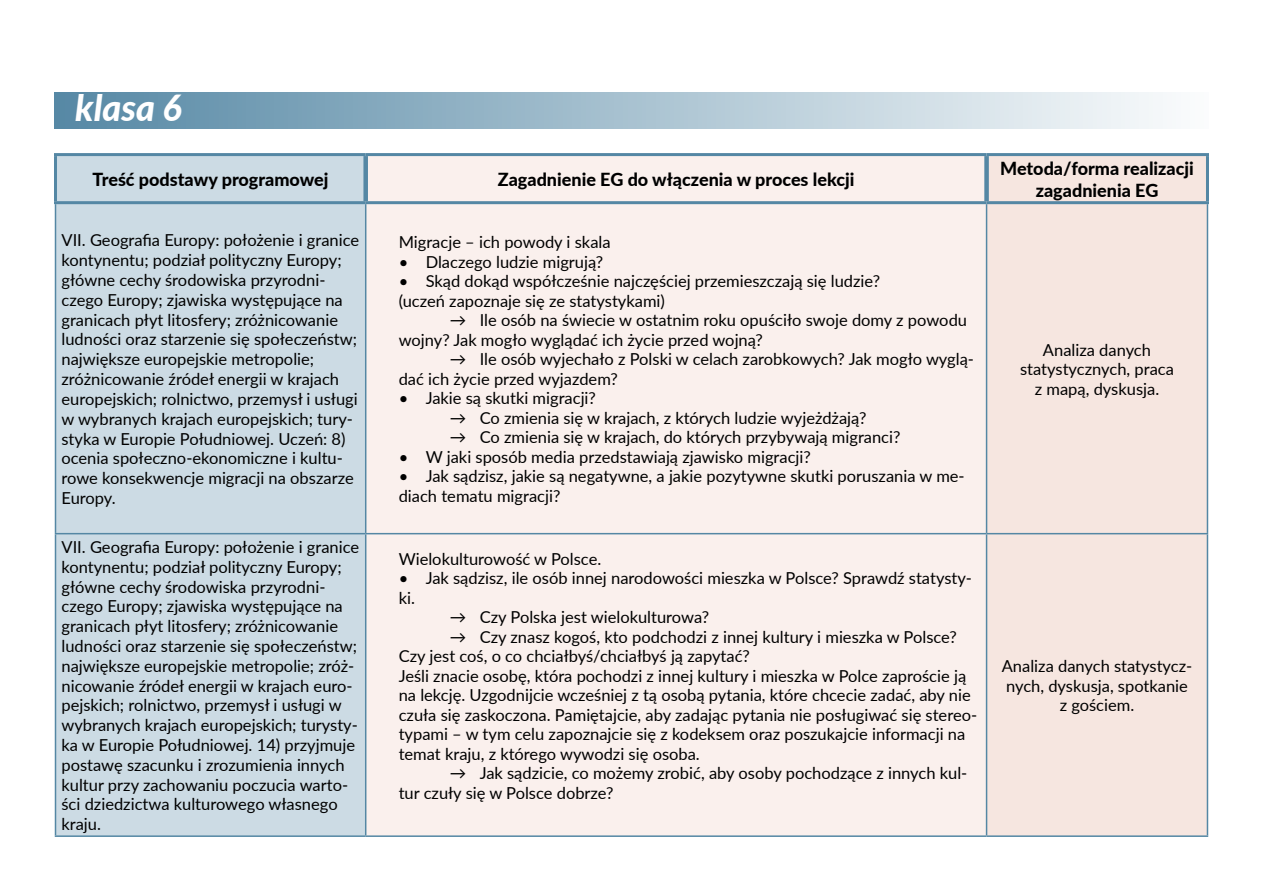
<style>
.page{position:relative;width:1263px;height:893px;background:#fff}
.page>*{position:absolute;margin:0;border:0;box-sizing:border-box;transform-origin:0 0}
.t1{font:italic 800 36px "Lato";color:#fff}
.t2{font:800 18px/21.6px "Lato";color:#000;text-align:center}
.t3{font:16.5px/19.8px "Lato";color:#000}
</style>
<div class="page">
<div style="left:56px;top:156px;width:309px;height:679px;background:#ccdbe4"></div>
<div style="left:366px;top:156px;width:620px;height:679px;background:#faf0ed"></div>
<div style="left:987px;top:156px;width:220px;height:679px;background:#f6e6e0"></div>
<hr style="left:55px;top:533px;width:311px;height:1px;background:#5487a4">
<hr style="left:366px;top:533px;width:620px;height:1px;background:#5487a4">
<hr style="left:986px;top:533px;width:222px;height:1px;background:#5487a4">
<hr style="left:55px;top:835px;width:311px;height:2px;background:#5487a4">
<hr style="left:366px;top:835px;width:620px;height:2px;background:#5487a4">
<hr style="left:986px;top:835px;width:222px;height:2px;background:#5487a4">
<hr style="left:55px;top:204px;width:1px;height:329px;background:#5487a4">
<hr style="left:365px;top:204px;width:1px;height:329px;background:#5487a4">
<hr style="left:986px;top:204px;width:1px;height:329px;background:#5487a4">
<hr style="left:1207px;top:204px;width:1px;height:329px;background:#5487a4">
<hr style="left:55px;top:534px;width:1px;height:301px;background:#5487a4">
<hr style="left:365px;top:534px;width:1px;height:301px;background:#5487a4">
<hr style="left:986px;top:534px;width:1px;height:301px;background:#5487a4">
<hr style="left:1207px;top:534px;width:1px;height:301px;background:#5487a4">
<div style="left:363px;top:156px;width:5px;height:45px;background:#5487a4"></div>
<div style="left:984px;top:156px;width:5px;height:45px;background:#5487a4"></div>
<hr style="left:54px;top:153px;width:312px;height:3px;background:#5487a4">
<hr style="left:54px;top:156px;width:3px;height:45px;background:#5487a4">
<hr style="left:366px;top:153px;width:620px;height:3px;background:#5487a4">
<hr style="left:986px;top:153px;width:223px;height:3px;background:#5487a4">
<hr style="left:1206px;top:156px;width:3px;height:45px;background:#5487a4">
<hr style="left:54px;top:201px;width:312px;height:3px;background:#5487a4">
<hr style="left:366px;top:201px;width:620px;height:3px;background:#5487a4">
<hr style="left:986px;top:201px;width:223px;height:3px;background:#5487a4">
<div style="left:54px;top:92px;width:1155px;height:36px;background:linear-gradient(to right,#5688a5,#fbfcfd)"></div>
<h1 class="t1" style="left:75px;top:82px;width:108px">klasa 6</h1>
<p class="t2" style="left:93px;top:168px;width:237px">Treść podstawy programowej</p>
<p class="t2" style="left:498px;top:168px;width:358px">Zagadnienie EG do włączenia w proces lekcji</p>
<p class="t2" style="left:1000px;top:157px;width:195px">Metoda/forma realizacji zagadnienia EG</p>
<p class="t3" style="left:62px;top:230px;width:299px">VII. Geografia Europy: położenie i granice kontynentu; podział polityczny Europy; główne cechy środowiska przyrodni&shy;czego Europy; zjawiska występujące na granicach płyt litosfery; zróżnicowanie ludności oraz starzenie się społeczeństw; największe europejskie metropolie; zróżnicowanie źródeł energii w krajach europejskich; rolnictwo, przemysł i usługi w wybranych krajach europejskich; tury&shy;styka w Europie Południowej. Uczeń: 8) ocenia społeczno-ekonomiczne i kultu&shy;rowe konsekwencje migracji na obszarze Europy.</p>
<p class="t3" style="left:399px;top:232px;width:213px">Migracje – ich powody i skala</p>
<p class="t3" style="left:399px;top:251px;width:206px">• Dlaczego ludzie migrują?</p>
<p class="t3" style="left:399px;top:271px;width:483px">• Skąd dokąd współcześnie najczęściej przemieszczają się ludzie? (uczeń zapoznaje się ze statystykami)</p>
<p class="t3" style="left:399px;top:310px;width:570px;text-indent:51px">→ Ile osób na świecie w ostatnim roku opuściło swoje domy z powodu wojny? Jak mogło wyglądać ich życie przed wojną?</p>
<p class="t3" style="left:399px;top:349px;width:577px;text-indent:51px">→ Ile osób wyjechało z Polski w celach zarobkowych? Jak mogło wyglą&shy;dać ich życie przed wyjazdem?</p>
<p class="t3" style="left:399px;top:388px;width:199px">• Jakie są skutki migracji?</p>
<p class="t3" style="left:450px;top:407px;width:418px">→ Co zmienia się w krajach, z których ludzie wyjeżdżają?</p>
<p class="t3" style="left:450px;top:427px;width:452px">→ Co zmienia się w krajach, do których przybywają migranci?</p>
<p class="t3" style="left:399px;top:446px;width:414px">• W jaki sposób media przedstawiają zjawisko migracji?</p>
<p class="t3" style="left:399px;top:466px;width:567px">• Jak sądzisz, jakie są negatywne, a jakie pozytywne skutki poruszania w me&shy;diach tematu migracji?</p>
<p class="t3" style="left:1020px;top:339px;width:155px;text-align:center">Analiza danych statystycznych, praca z mapą, dyskusja.</p>
<p class="t3" style="left:61px;top:536px;width:299px">VII. Geografia Europy: położenie i granice kontynentu; podział polityczny Europy; główne cechy środowiska przyrodni&shy;czego Europy; zjawiska występujące na granicach płyt litosfery; zróżnicowanie ludności oraz starzenie się społeczeństw; największe europejskie metropolie; zróż&shy;nicowanie źródeł energii w krajach euro&shy;pejskich; rolnictwo, przemysł i usługi w wybranych krajach europejskich; turysty&shy;ka w Europie Południowej. 14) przyjmuje postawę szacunku i zrozumienia innych kultur przy zachowaniu poczucia warto&shy;ści dziedzictwa kulturowego własnego kraju.</p>
<p class="t3" style="left:399px;top:548px;width:204px">Wielokulturowość w Polsce.</p>
<p class="t3" style="left:399px;top:568px;width:575px">• Jak sądzisz, ile osób innej narodowości mieszka w Polsce? Sprawdź statysty&shy;ki.</p>
<p class="t3" style="left:450px;top:607px;width:261px">→ Czy Polska jest wielokulturowa?</p>
<p class="t3" style="left:399px;top:626px;width:580px;text-indent:51px">→ Czy znasz kogoś, kto podchodzi z innej kultury i mieszka w Polsce?<br>Czy jest coś, o co chciałbyś/chciałbyś ją zapytać?<br>Jeśli znacie osobę, która pochodzi z innej kultury i mieszka w Polce zaproście ją na lekcję. Uzgodnijcie wcześniej z tą osobą pytania, które chcecie zadać, aby nie czuła się zaskoczona. Pamiętajcie, aby zadając pytania nie posługiwać się stereo&shy;typami – w tym celu zapoznajcie się z kodeksem oraz poszukajcie informacji na temat kraju, z którego wywodzi się osoba.</p>
<p class="t3" style="left:399px;top:763px;width:570px;text-indent:51px">→ Jak sądzicie, co możemy zrobić, aby osoby pochodzące z innych kul&shy;tur czuły się w Polsce dobrze?</p>
<p class="t3" style="left:1002px;top:655px;width:192px;text-align:center">Analiza danych statystycz&shy;nych, dyskusja, spotkanie z gościem.</p>
</div>
